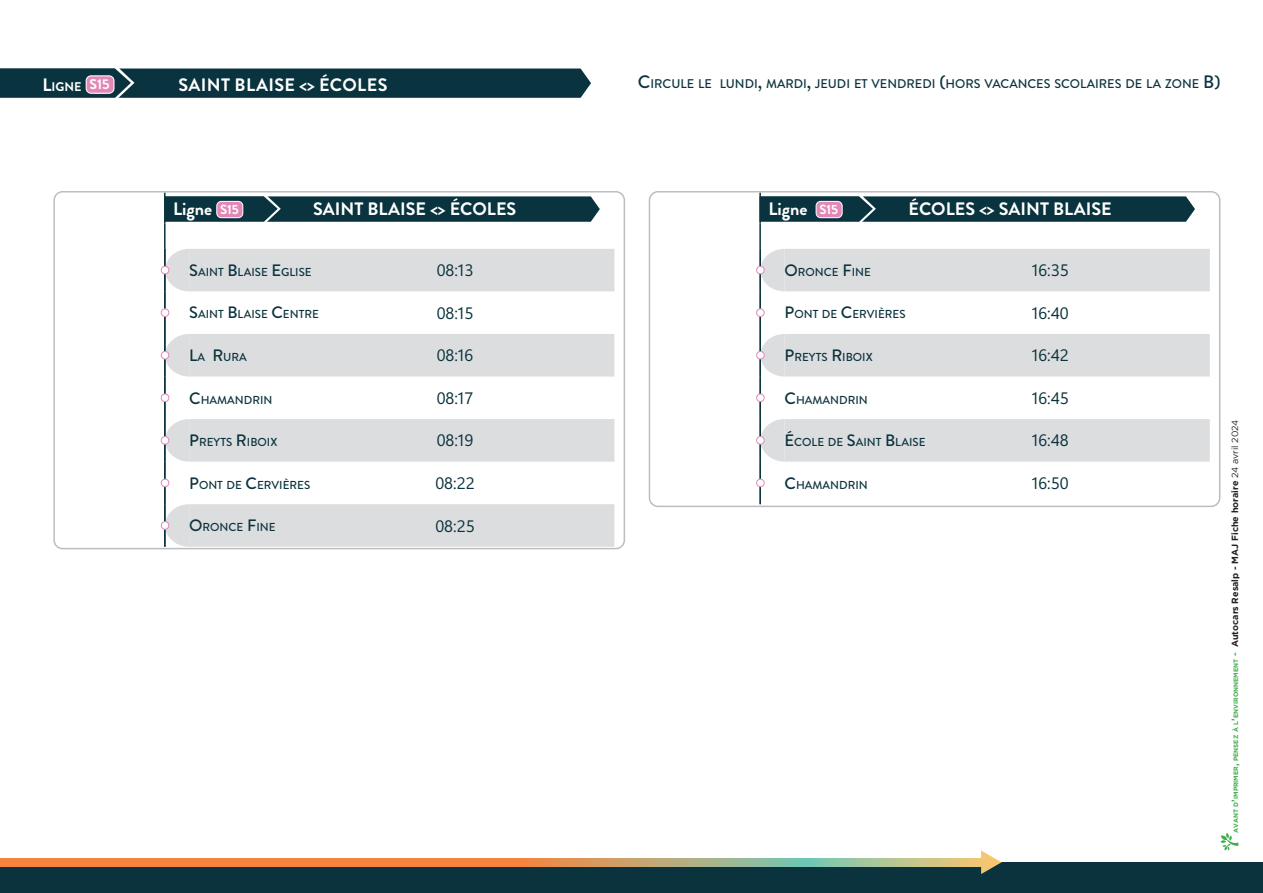
<style>
.page{position:relative;width:1263px;height:893px;background:#fff}
.page>*{position:absolute;margin:0;border:0;box-sizing:border-box;transform-origin:0 0}
.t1{font:700 18px "Brandon Grotesque";color:#fff}
.t2{font:700 18px "Brandon Grotesque";letter-spacing:.02em;color:#fff}
.t3{font:16.5px "Segoe UI Variable";color:#0b333e}
.t4{font:700 14.1px "Brandon Grotesque";color:#fff}
.t5{font:700 13.2px "Brandon Grotesque";color:#fff}
.t6{font:500 12.6px "Brandon Grotesque";color:#0b333e}
.t7{font:700 12.6px "Brandon Grotesque";color:#fff}
.t8{font:500 11.55px "Brandon Grotesque";color:#0b333e}
.t9{font:700 6.3px "Gotham";color:#40ae49}
.s1{font-size:18px}
.s2{font-size:16.5px}
.s3{font-size:9px}
.s4{font-size:9px;color:#231f20}
.s5{font-weight:400;font-size:9px;color:#231f20}
</style>
<div class="page">
<div style="left:0;top:862px;width:1263px;height:31px;background:#0b333e"></div>
<svg style="left:0;top:858px;width:981px;height:8px;background:#d89a5e"></svg>
<svg style="left:981px;top:850px;width:20px;height:24px"></svg>
<svg style="left:1220px;top:833px;width:18px;height:17px"></svg>
<svg style="left:784px;top:249px;width:426px;height:213px;fill:#dcdddf"></svg>
<hr style="left:759px;top:192px;width:2px;height:31px;background:#0b333e">
<hr style="left:759px;top:223px;width:2px;height:26px;background:#0b333e">
<hr style="left:759px;top:249px;width:2px;height:42px;background:#0b333e">
<hr style="left:759px;top:291px;width:2px;height:43px;background:#0b333e">
<hr style="left:759px;top:334px;width:2px;height:42px;background:#0b333e">
<hr style="left:759px;top:376px;width:2px;height:43px;background:#0b333e">
<hr style="left:759px;top:419px;width:2px;height:43px;background:#0b333e">
<hr style="left:759px;top:462px;width:2px;height:42px;background:#0b333e">
<svg style="left:759px;top:196px;width:436px;height:26px;background:#1b3f4a"></svg>
<svg style="left:761px;top:249px;width:23px;height:42px"></svg>
<div style="left:757px;top:266px;width:7px;height:8px;background:#fff;border-radius:50%"></div>
<div style="left:756px;top:266px;width:9px;height:8px;border:1px solid #e287b7;border-radius:50%"></div>
<div style="left:757px;top:309px;width:7px;height:7px;background:#fff;border-radius:50%"></div>
<div style="left:756px;top:308px;width:9px;height:9px;border:1px solid #e287b7;border-radius:50%"></div>
<svg style="left:761px;top:334px;width:23px;height:42px"></svg>
<div style="left:757px;top:351px;width:7px;height:8px;background:#fff;border-radius:50%"></div>
<div style="left:756px;top:351px;width:9px;height:8px;border:1px solid #e287b7;border-radius:50%"></div>
<div style="left:757px;top:394px;width:7px;height:8px;background:#fff;border-radius:50%"></div>
<div style="left:756px;top:394px;width:9px;height:8px;border:1px solid #e287b7;border-radius:50%"></div>
<svg style="left:761px;top:419px;width:23px;height:43px"></svg>
<div style="left:757px;top:437px;width:7px;height:7px;background:#fff;border-radius:50%"></div>
<div style="left:756px;top:436px;width:9px;height:9px;border:1px solid #e287b7;border-radius:50%"></div>
<div style="left:757px;top:479px;width:7px;height:8px;background:#fff;border-radius:50%"></div>
<div style="left:756px;top:479px;width:9px;height:8px;border:1px solid #e287b7;border-radius:50%"></div>
<div style="left:649px;top:191px;width:571px;height:316px;border:2px solid #bcbdc0;border-radius:9px"></div>
<svg style="left:0;top:68px;width:591px;height:30px;background:#183d48"></svg>
<svg style="left:189px;top:249px;width:425px;height:297px;fill:#dcdddf"></svg>
<hr style="left:164px;top:192px;width:2px;height:31px;background:#0b333e">
<hr style="left:164px;top:223px;width:2px;height:26px;background:#0b333e">
<hr style="left:164px;top:249px;width:2px;height:42px;background:#0b333e">
<hr style="left:164px;top:291px;width:2px;height:43px;background:#0b333e">
<hr style="left:164px;top:334px;width:2px;height:42px;background:#0b333e">
<hr style="left:164px;top:376px;width:2px;height:43px;background:#0b333e">
<hr style="left:164px;top:419px;width:2px;height:43px;background:#0b333e">
<hr style="left:164px;top:462px;width:2px;height:42px;background:#0b333e">
<hr style="left:164px;top:504px;width:2px;height:43px;background:#0b333e">
<svg style="left:165px;top:196px;width:435px;height:26px;background:#1b3f4b"></svg>
<svg style="left:166px;top:249px;width:23px;height:42px"></svg>
<div style="left:161px;top:266px;width:8px;height:8px;background:#fff;border-radius:50%"></div>
<div style="left:161px;top:266px;width:8px;height:8px;border:1px solid #e287b7;border-radius:50%"></div>
<div style="left:161px;top:309px;width:8px;height:7px;background:#fff;border-radius:50%"></div>
<div style="left:161px;top:308px;width:8px;height:9px;border:1px solid #e287b7;border-radius:50%"></div>
<svg style="left:166px;top:334px;width:23px;height:42px"></svg>
<div style="left:161px;top:351px;width:8px;height:8px;background:#fff;border-radius:50%"></div>
<div style="left:161px;top:351px;width:8px;height:8px;border:1px solid #e287b7;border-radius:50%"></div>
<div style="left:161px;top:394px;width:8px;height:8px;background:#fff;border-radius:50%"></div>
<div style="left:161px;top:394px;width:8px;height:8px;border:1px solid #e287b7;border-radius:50%"></div>
<svg style="left:166px;top:419px;width:23px;height:43px"></svg>
<div style="left:161px;top:437px;width:8px;height:7px;background:#fff;border-radius:50%"></div>
<div style="left:161px;top:436px;width:8px;height:9px;border:1px solid #e287b7;border-radius:50%"></div>
<div style="left:161px;top:479px;width:8px;height:8px;background:#fff;border-radius:50%"></div>
<div style="left:161px;top:479px;width:8px;height:8px;border:1px solid #e287b7;border-radius:50%"></div>
<svg style="left:166px;top:504px;width:23px;height:42px"></svg>
<div style="left:161px;top:522px;width:8px;height:7px;background:#fff;border-radius:50%"></div>
<div style="left:161px;top:521px;width:8px;height:9px;border:1px solid #e287b7;border-radius:50%"></div>
<div style="left:53px;top:191px;width:572px;height:358px;border:2px solid #bcbdc0;border-radius:9px"></div>
<p class="t7" style="left:43px;top:77px;width:41px"><span class="s1">L</span>igne</p>
<p class="t4" style="left:90px;top:75px;width:22px">S15</p>
<p class="t2" style="left:178px;top:72px;width:210px">SAINT BLAISE &lt;&gt; ÉCOLES</p>
<p class="t6" style="left:638px;top:75px;width:584px"><span class="s1">C</span>IRCULE LE LUNDI<span class="s1">,</span> MARDI<span class="s1">,</span> JEUDI ET VENDREDI <span class="s1">(</span>HORS VACANCES SCOLAIRES DE LA ZONE <span class="s1">B)</span></p>
<p class="t1" style="left:173px;top:196px;width:41px">Ligne</p>
<p class="t5" style="left:220px;top:200px;width:20px">S15</p>
<p class="t1" style="left:313px;top:196px;width:205px">SAINT BLAISE &lt;&gt; ÉCOLES</p>
<p class="t8" style="left:189px;top:264px;width:124px"><span class="s2">S</span>AINT <span class="s2">B</span>LAISE <span class="s2">E</span>GLISE</p>
<p class="t3" style="left:437px;top:259px;width:38px">08:13</p>
<p class="t8" style="left:189px;top:306px;width:131px"><span class="s2">S</span>AINT <span class="s2">B</span>LAISE <span class="s2">C</span>ENTRE</p>
<p class="t3" style="left:437px;top:301px;width:38px">08:15</p>
<p class="t8" style="left:189px;top:349px;width:59px"><span class="s2">L</span>A <span class="s2">R</span>URA</p>
<p class="t3" style="left:437px;top:344px;width:38px">08:16</p>
<p class="t8" style="left:189px;top:392px;width:85px"><span class="s2">C</span>HAMANDRIN</p>
<p class="t3" style="left:437px;top:386px;width:38px">08:17</p>
<p class="t8" style="left:189px;top:434px;width:90px"><span class="s2">P</span>REYTS <span class="s2">R</span> IBOIX</p>
<p class="t3" style="left:437px;top:429px;width:38px">08:19</p>
<p class="t8" style="left:189px;top:477px;width:122px"><span class="s2">P</span>ONT DE <span class="s2">C</span>ERVIÈRES</p>
<p class="t3" style="left:435px;top:472px;width:41px">08:22</p>
<p class="t8" style="left:189px;top:519px;width:88px"><span class="s2">O</span>RONCE <span class="s2">F</span>INE</p>
<p class="t3" style="left:435px;top:514px;width:41px">08:25</p>
<p class="t1" style="left:769px;top:196px;width:41px">Ligne</p>
<p class="t5" style="left:819px;top:200px;width:20px">S15</p>
<p class="t1" style="left:908px;top:196px;width:205px">ÉCOLES &lt;&gt; SAINT BLAISE</p>
<p class="t8" style="left:784px;top:264px;width:88px"><span class="s2">O</span>RONCE <span class="s2">F</span>INE</p>
<p class="t3" style="left:1032px;top:259px;width:38px">16:35</p>
<p class="t8" style="left:784px;top:306px;width:122px"><span class="s2">P</span>ONT DE <span class="s2">C</span>ERVIÈRES</p>
<p class="t3" style="left:1032px;top:301px;width:38px">16:40</p>
<p class="t8" style="left:784px;top:349px;width:90px"><span class="s2">P</span>REYTS <span class="s2">R</span> IBOIX</p>
<p class="t3" style="left:1032px;top:344px;width:38px">16:42</p>
<p class="t8" style="left:784px;top:392px;width:85px"><span class="s2">C</span>HAMANDRIN</p>
<p class="t3" style="left:1032px;top:386px;width:38px">16:45</p>
<p class="t8" style="left:784px;top:434px;width:142px"><span class="s2">É</span>COLE DE <span class="s2">S</span>AINT <span class="s2">B</span>LAISE</p>
<p class="t3" style="left:1032px;top:429px;width:38px">16:48</p>
<p class="t8" style="left:784px;top:477px;width:85px"><span class="s2">C</span>HAMANDRIN</p>
<p class="t3" style="left:1032px;top:472px;width:38px">16:50</p>
<p class="t9" style="left:1232px;top:833px;width:415px;rotate:-90deg">avant d<span class="s3">’</span>imprimer<span class="s3">,</span> pensez à l<span class="s3">’</span>environnement <span class="s3">-</span> <span class="s4">Autocars Resalp - MAJ Fiche horaire</span> <span class="s5">24 avril 2024</span></p>
</div>
